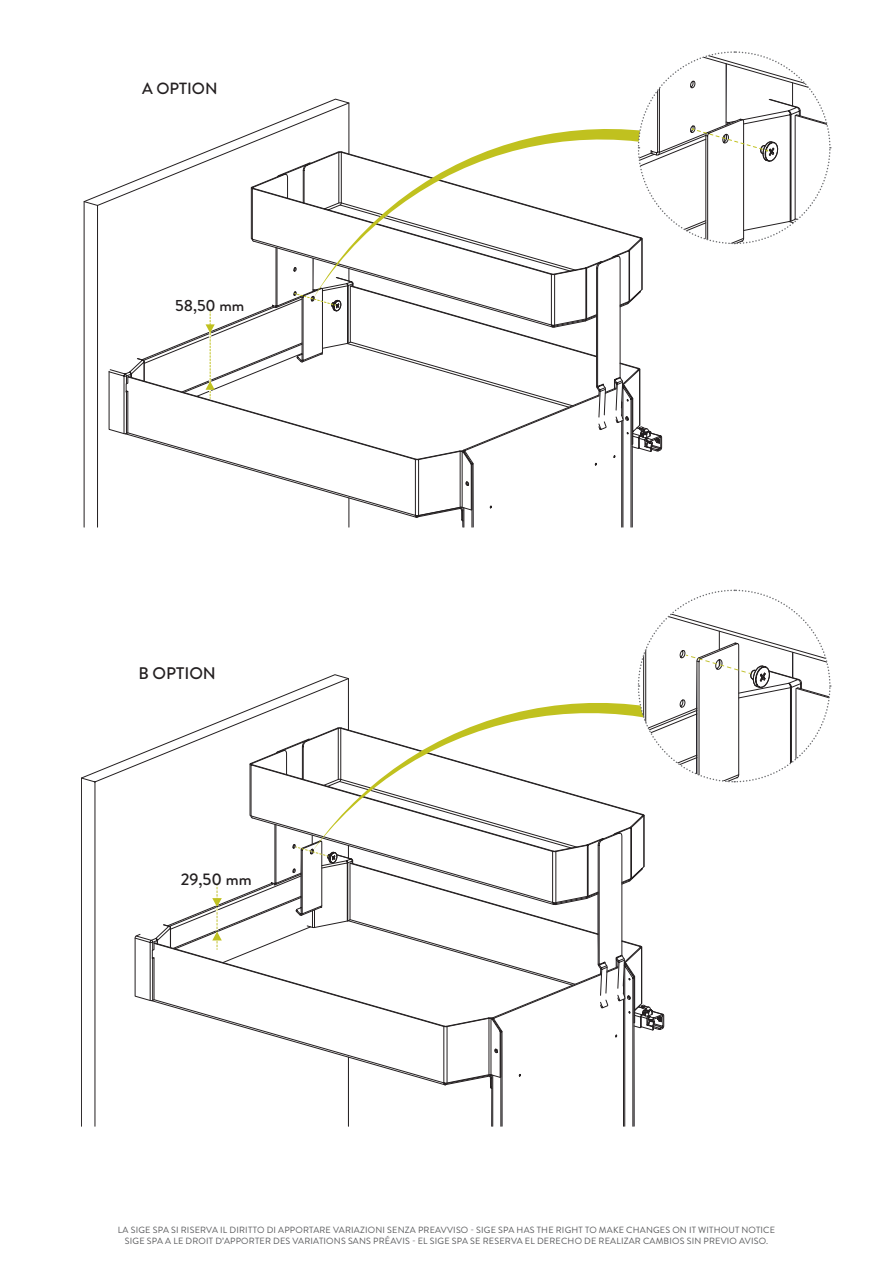
<style>
.page{position:relative;width:893px;height:1263px;background:#fff}
.page>*{position:absolute;margin:0;border:0;box-sizing:border-box;transform-origin:0 0}
.t1{font:500 16.8px "Brandon Grotesque";color:#231f20}
.t2{font:500 16.2px "Brandon Grotesque";color:#231f20}
.t3{font:9px "Brandon Grotesque";letter-spacing:.02em;color:#57585a}
</style>
<div class="page">
<svg style="left:84px;top:99px;width:265px;height:428px"></svg>
<svg style="left:125px;top:342px;width:337px;height:179px"></svg>
<svg style="left:251px;top:151px;width:211px;height:168px"></svg>
<svg style="left:462px;top:299px;width:200px;height:228px"></svg>
<svg style="left:109px;top:163px;width:245px;height:271px"></svg>
<svg style="left:313px;top:129px;width:330px;height:170px"></svg>
<svg style="left:81px;top:674px;width:268px;height:452px"></svg>
<svg style="left:151px;top:1001px;width:198px;height:88px"></svg>
<svg style="left:250px;top:727px;width:194px;height:164px"></svg>
<svg style="left:444px;top:852px;width:220px;height:274px"></svg>
<svg style="left:222px;top:920px;width:418px;height:165px"></svg>
<svg style="left:135px;top:739px;width:218px;height:262px"></svg>
<svg style="left:312px;top:703px;width:333px;height:149px"></svg>
<svg style="left:637px;top:51px;width:194px;height:194px"></svg>
<svg style="left:637px;top:589px;width:194px;height:194px"></svg>
<p class="t2" style="left:142px;top:77px;width:77px">A OPTION</p>
<p class="t2" style="left:175px;top:295px;width:71px">58,50 mm</p>
<p class="t1" style="left:138px;top:661px;width:79px">B OPTION</p>
<p class="t1" style="left:181px;top:867px;width:72px">29,50 mm</p>
<p class="t3" style="left:118px;top:1223px;width:659px">LA SIGE SPA SI RISERVA IL DIRITTO DI APPORTARE VARIAZIONI SENZA PREAVVISO - SIGE SPA HAS THE RIGHT TO MAKE CHANGES ON IT WITHOUT NOTICE</p>
<p class="t3" style="left:125px;top:1234px;width:645px">SIGE SPA A LE DROIT D’APPORTER DES VARIATIONS SANS PRÉAVIS - EL SIGE SPA SE RESERVA EL DERECHO DE REALIZAR CAMBIOS SIN PREVIO AVISO.</p>
</div>
